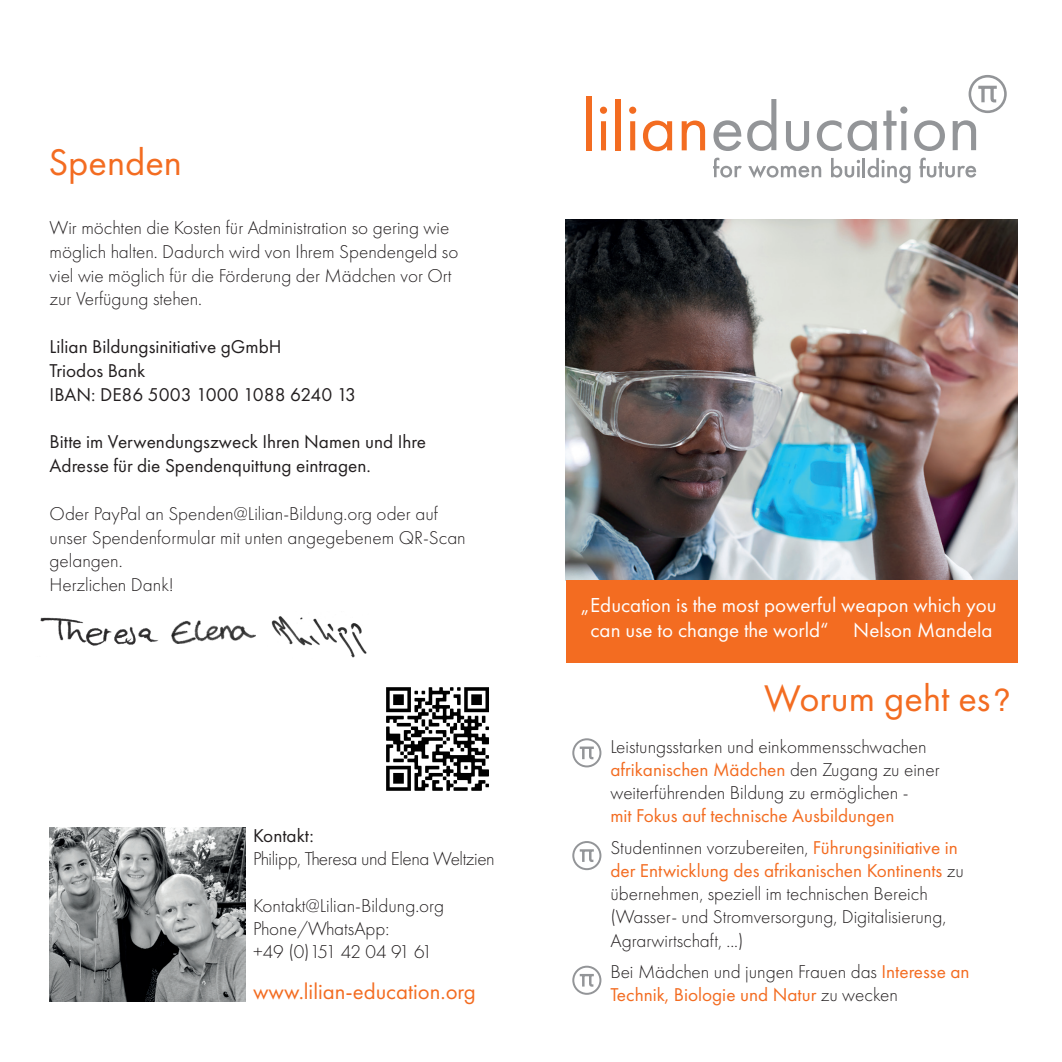
<style>
.page{position:relative;width:1062px;height:1062px;background:#fff}
.page>*{position:absolute;margin:0;border:0;box-sizing:border-box;transform-origin:0 0}
.t1{font:38.5px "Futura PT";color:#f36c21}
.t2{font:22.75px "Futura PT";color:#f36c21}
.t3{font:21px/25.2px "Futura PT";color:#fff;text-align:center}
.t4{font:300 19.25px/23.1px "Futura PT";color:#231f20}
.t5{font:19.25px/23.8px "Futura PT";color:#231f20}
.t6{font:19.25px/31.8px "Futura PT";color:#f36c21}
.t7{font:300 19.25px "Futura PT";letter-spacing:-.02em;color:#231f20}
.s1{font-family:"Helvetica";font-size:31.5px}
.s2{font-weight:400;color:#f36c21}
.s3{font-weight:300;color:#231f20}
</style>
<div class="page">
<svg style="left:713px;top:120px;width:28px;height:31px"></svg>
<svg style="left:747px;top:99px;width:29px;height:52px"></svg>
<svg style="left:786px;top:121px;width:23px;height:30px"></svg>
<svg style="left:817px;top:120px;width:24px;height:31px"></svg>
<svg style="left:847px;top:120px;width:29px;height:31px"></svg>
<svg style="left:883px;top:106px;width:24px;height:44px"></svg>
<svg style="left:914px;top:120px;width:31px;height:31px"></svg>
<svg style="left:952px;top:120px;width:24px;height:30px"></svg>
<div style="left:586px;top:96px;width:5px;height:54px;background:#f36c21"></div>
<svg style="left:600px;top:107px;width:7px;height:43px"></svg>
<div style="left:615px;top:99px;width:5px;height:51px;background:#f36c21"></div>
<svg style="left:629px;top:107px;width:7px;height:43px"></svg>
<svg style="left:643px;top:120px;width:29px;height:31px"></svg>
<svg style="left:681px;top:120px;width:24px;height:30px"></svg>
<div style="left:968px;top:75px;width:38px;height:38px;border:3px solid #939598;border-radius:50%"></div>
<svg style="left:978px;top:86px;width:18px;height:16px"></svg>
<svg style="left:713px;top:158px;width:29px;height:19px"></svg>
<svg style="left:748px;top:165px;width:73px;height:13px"></svg>
<svg style="left:831px;top:158px;width:29px;height:19px"></svg>
<hr style="left:862px;top:158px;width:3px;height:19px;background:#939598">
<svg style="left:867px;top:158px;width:43px;height:25px"></svg>
<svg style="left:919px;top:158px;width:57px;height:19px"></svg>
<img style="left:566px;top:219px;width:451px;height:361px">
<div style="left:566px;top:580px;width:451px;height:83px;background:#f36c21"></div>
<div style="left:572px;top:738px;width:29px;height:29px;border:2px solid #939598;border-radius:50%"></div>
<svg style="left:580px;top:746px;width:14px;height:13px"></svg>
<div style="left:572px;top:841px;width:29px;height:29px;border:2px solid #939598;border-radius:50%"></div>
<svg style="left:580px;top:849px;width:14px;height:13px"></svg>
<div style="left:572px;top:965px;width:29px;height:29px;border:2px solid #939598;border-radius:50%"></div>
<svg style="left:580px;top:974px;width:14px;height:12px"></svg>
<img style="left:50px;top:827px;width:195px;height:174px">
<img style="left:386px;top:687px;width:103px;height:104px">
<img style="left:271px;top:616px;width:96px;height:42px">
<img style="left:171px;top:620px;width:84px;height:23px">
<img style="left:40px;top:618px;width:119px;height:28px">
<h1 class="t1" style="left:48px;top:139px;width:135px">Spenden</h1>
<p class="t4" style="left:50px;top:216px;width:410px;line-height:23.8px">Wir möchten die Kosten für Administration so gering wie möglich halten. Dadurch wird von Ihrem Spendengeld so viel wie möglich für die Förderung der Mädchen vor Ort zur Verfügung stehen.</p>
<p class="t5" style="left:50px;top:335px;width:308px">Lilian Bildungsinitiative gGmbH<br>Triodos Bank<br>IBAN: DE86 5003 1000 1088 6240 13</p>
<p class="t5" style="left:50px;top:430px;width:378px">Bitte im Verwendungszweck Ihren Namen und Ihre<br>Adresse für die Spendenquittung eintragen.</p>
<p class="t4" style="left:50px;top:501px;width:418px;line-height:23.8px">Oder PayPal an Spenden@Lilian-Bildung.org oder auf unser Spendenformular mit unten angegebenem QR-Scan gelangen.<br>Herzlichen Dank!</p>
<p class="t5" style="left:253px;top:824px;width:62px">Kontakt:</p>
<p class="t7" style="left:253px;top:848px;width:243px">Philipp, Theresa und Elena Weltzien</p>
<p class="t4" style="left:253px;top:893px;width:192px">Kontakt@Lilian-Bildung.org<br>Phone/WhatsApp:<br>+49 (0)151 42 04 91 61</p>
<p class="t2" style="left:253px;top:978px;width:224px">www.lilian-education.org</p>
<p class="t3" style="left:580px;top:592px;width:417px">„Education is the most powerful weapon which you can use to change the world“ Nelson Mandela</p>
<h1 class="t1" style="left:764px;top:675px;width:248px">Worum geht es <span class="s1">?</span></h1>
<p class="t4" style="left:610px;top:735px;width:331px">Leistungsstarken und einkommensschwachen <span class="s2">afrikanischen Mädchen</span> den Zugang zu einer weiterführenden Bildung zu ermöglichen -</p>
<p class="t6" style="left:610px;top:799px;width:349px">mit Fokus auf technische Ausbildungen<br><span class="s3">Studentinnen vorzubereiten,</span> Führungsinitiative in</p>
<p class="t4" style="left:610px;top:859px;width:355px"><span class="s2">der Entwicklung des afrikanischen Kontinents</span> zu übernehmen, speziell im technischen Bereich (Wasser- und Stromversorgung, Digitalisierung, Agrarwirtschaft, ...)</p>
<p class="t4" style="left:610px;top:960px;width:361px">Bei Mädchen und jungen Frauen das <span class="s2">Interesse an<br>Technik, Biologie und Natur</span> zu wecken</p>
</div>
